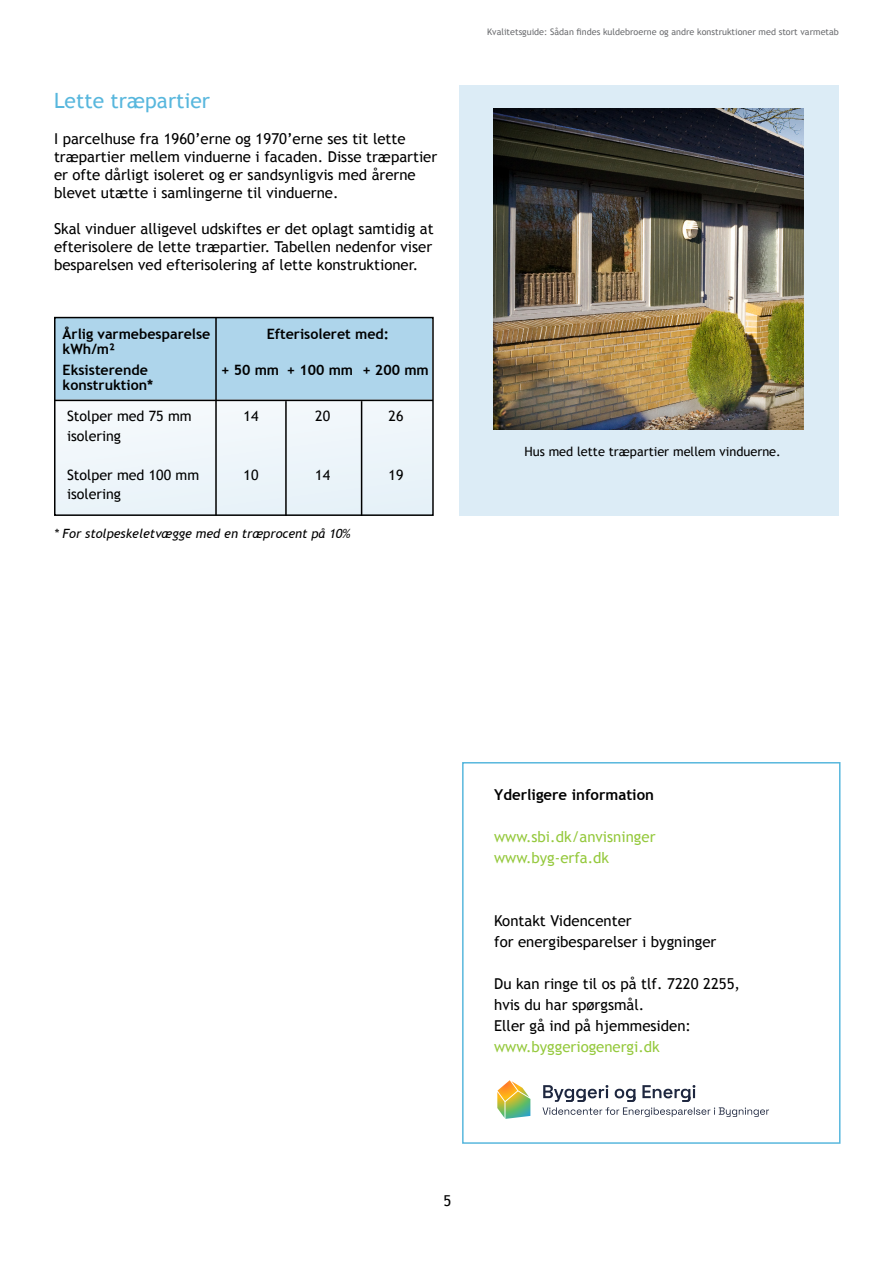
<style>
.page{position:relative;width:893px;height:1263px;background:#fff}
.page>*{position:absolute;margin:0;border:0;box-sizing:border-box;transform-origin:0 0}
.t1{font:21px "Trebuchet MS";color:#58b7dd}
.t2{font:15px/18px "Trebuchet MS";color:#000}
.t3{font:15px "Trebuchet MS";color:#95c93d}
.t4{font:700 15px "Trebuchet MS";color:#000}
.t5{font:700 14.25px/15px "Trebuchet MS";color:#000}
.t6{font:14.25px/19.5px "Trebuchet MS";color:#000}
.t7{font:italic 12.75px "Trebuchet MS";color:#000}
.t8{font:12.75px "Trebuchet MS";color:#000}
.t9{font:9px "Trebuchet MS";color:#6d6e71}
</style>
<div class="page">
<div style="left:459px;top:85px;width:380px;height:430px;background:#dcecf6"></div>
<svg style="left:542px;top:1085px;width:227px;height:32px"></svg>
<svg style="left:497px;top:1080px;width:33px;height:39px"></svg>
<div style="left:462px;top:762px;width:378px;height:382px;border:2px solid #58b7dd"></div>
<img style="left:494px;top:109px;width:310px;height:320px">
<div style="left:56px;top:317px;width:376px;height:83px;background:#aed5eb"></div>
<div style="left:56px;top:400px;width:376px;height:115px;background:#eef5fa"></div>
<div style="left:54px;top:317px;width:380px;height:199px;border:2px solid #000"></div>
<hr style="left:54px;top:400px;width:379px;height:1px;background:#000">
<hr style="left:215px;top:317px;width:2px;height:198px;background:#000">
<hr style="left:285px;top:401px;width:2px;height:115px;background:#000">
<hr style="left:361px;top:401px;width:1px;height:115px;background:#000">
<p class="t1" style="left:54px;top:88px;width:158px">Lette træpartier</p>
<p class="t2" style="left:54px;top:130px;width:385px">I parcelhuse fra 1960’erne og 1970’erne ses tit lette træpartier mellem vinduerne i facaden. Disse træpartier er ofte dårligt isoleret og er sandsynligvis med årerne blevet utætte i samlingerne til vinduerne.</p>
<p class="t2" style="left:54px;top:220px;width:381px;text-align:justify">Skal vinduer alligevel udskiftes er det oplagt samtidig at efterisolere de lette træpartier. Tabellen nedenfor viser besparelsen ved efterisolering af lette konstruktioner.</p>
<p class="t5" style="left:63px;top:327px;width:149px">Årlig varmebesparelse kWh/m²</p>
<p class="t5" style="left:267px;top:327px;width:124px">Efterisoleret med:</p>
<p class="t5" style="left:63px;top:362px;width:87px">Eksisterende</p>
<p class="t5" style="left:221px;top:362px;width:60px">+ 50 mm</p>
<p class="t5" style="left:63px;top:377px;width:92px">konstruktion*</p>
<p class="t5" style="left:287px;top:362px;width:68px">+ 100 mm</p>
<p class="t5" style="left:362px;top:362px;width:68px">+ 200 mm</p>
<p class="t6" style="left:67px;top:406px;width:126px">Stolper med 75 mm isolering</p>
<p class="t6" style="left:67px;top:465px;width:134px">Stolper med 100 mm isolering</p>
<p class="t6" style="left:244px;top:406px;width:16px">14</p>
<p class="t6" style="left:244px;top:465px;width:16px">10</p>
<p class="t6" style="left:315px;top:406px;width:16px">20</p>
<p class="t6" style="left:315px;top:465px;width:16px">14</p>
<p class="t6" style="left:389px;top:406px;width:16px">26</p>
<p class="t6" style="left:389px;top:465px;width:16px">19</p>
<p class="t7" style="left:54px;top:526px;width:298px">* For stolpeskeletvægge med en træprocent på 10%</p>
<p class="t9" style="left:487px;top:26px;width:353px">Kvalitetsguide: Sådan findes kuldebroerne og andre konstruktioner med stort varmetab</p>
<p class="t8" style="left:524px;top:444px;width:258px">Hus med lette træpartier mellem vinduerne.</p>
<p class="t4" style="left:494px;top:785px;width:161px">Yderligere information</p>
<p class="t3" style="left:494px;top:827px;width:163px">www.sbi.dk/anvisninger</p>
<p class="t3" style="left:494px;top:848px;width:117px">www.byg-erfa.dk</p>
<p class="t2" style="left:494px;top:911px;width:139px">Kontakt Videncenter</p>
<p class="t2" style="left:494px;top:932px;width:224px">for energibesparelser i bygninger</p>
<p class="t2" style="left:494px;top:974px;width:247px">Du kan ringe til os på tlf. 7220 2255,</p>
<p class="t2" style="left:494px;top:995px;width:152px">hvis du har spørgsmål.</p>
<p class="t2" style="left:494px;top:1016px;width:198px">Eller gå ind på hjemmesiden:</p>
<p class="t3" style="left:494px;top:1037px;width:167px">www.byggeriogenergi.dk</p>
<p class="t2" style="left:443px;top:1192px;width:9px">5</p>
</div>
